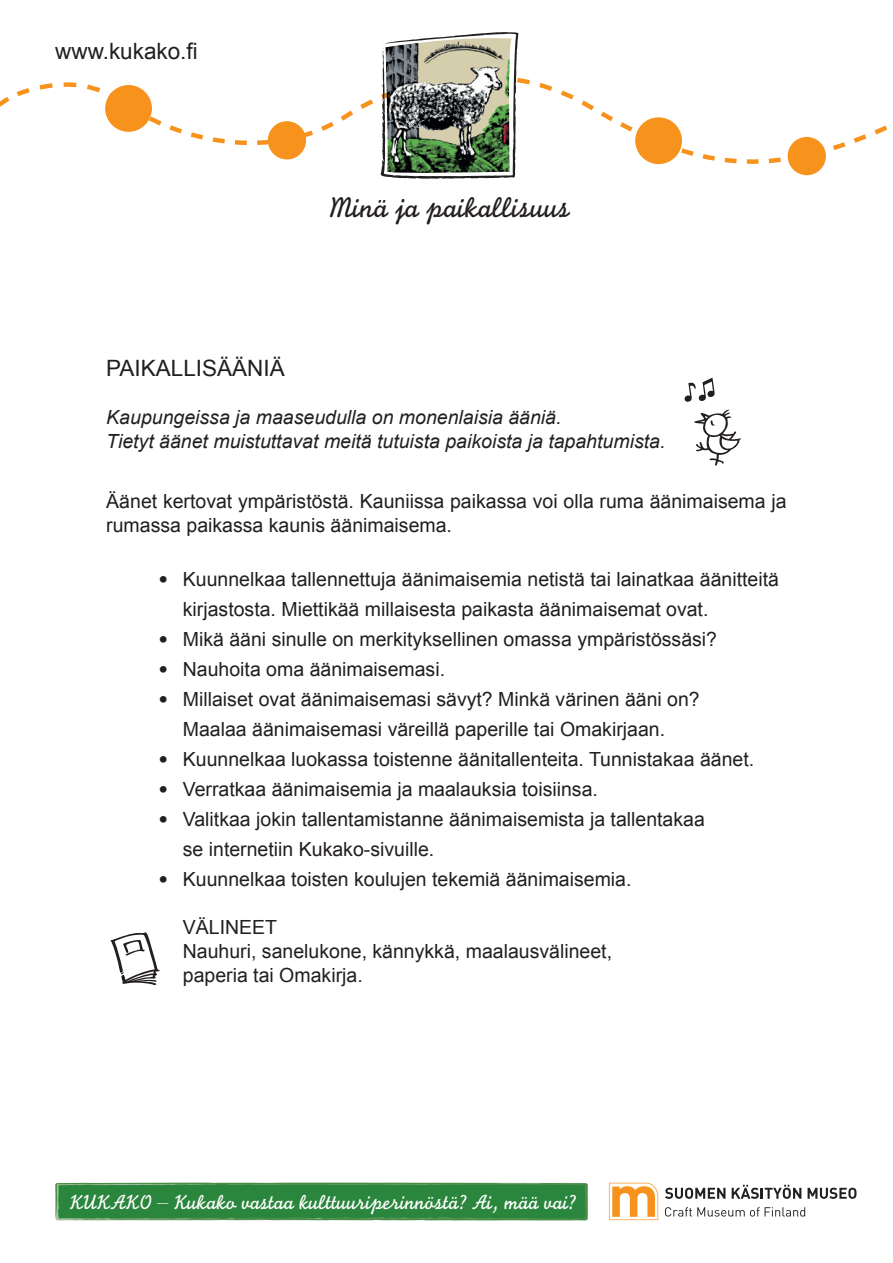
<style>
.page{position:relative;width:893px;height:1263px;background:#fff}
.page>*{position:absolute;margin:0;border:0;box-sizing:border-box;transform-origin:0 0}
.t1{font:30px "Monoline Script MT Std";color:#231f20}
.t2{font:22.5px "Arial";color:#231f20}
.t3{font:21.3px "Monoline Script MT Std";color:#fff}
.t4{font:19.5px/24px "Arial";color:#231f20}
.t5{font:italic 19.5px/24px "Arial";color:#231f20}
.s1{font-family:"ITC Franklin Gothic Std Hvy"}
</style>
<div class="page">
<svg style="left:608px;top:1182px;width:51px;height:39px"></svg>
<svg style="left:665px;top:1207px;width:140px;height:9px"></svg>
<svg style="left:665px;top:1188px;width:60px;height:11px"></svg>
<svg style="left:732px;top:1185px;width:69px;height:14px"></svg>
<svg style="left:807px;top:1188px;width:49px;height:11px"></svg>
<svg style="left:55px;top:1182px;width:533px;height:38px;background:#358a44"></svg>
<svg style="left:694px;top:410px;width:47px;height:56px"></svg>
<svg style="left:111px;top:932px;width:49px;height:53px"></svg>
<svg style="left:684px;top:378px;width:31px;height:24px"></svg>
<svg style="left:0;top:82px;width:888px;height:82px"></svg>
<div style="left:106px;top:86px;width:45px;height:45px;background:#f7931d;border-radius:50%"></div>
<div style="left:105px;top:85px;width:47px;height:47px;border:1px solid #f7931d;border-radius:50%"></div>
<div style="left:268px;top:122px;width:37px;height:37px;background:#f7931d;border-radius:50%"></div>
<div style="left:268px;top:121px;width:38px;height:38px;border:1px solid #f7931d;border-radius:50%"></div>
<div style="left:636px;top:118px;width:45px;height:45px;background:#f7931d;border-radius:50%"></div>
<div style="left:635px;top:117px;width:47px;height:47px;border:1px solid #f7931d;border-radius:50%"></div>
<div style="left:789px;top:138px;width:36px;height:36px;background:#f7931d;border-radius:50%"></div>
<div style="left:788px;top:137px;width:38px;height:38px;border:2px solid #f7931d;border-radius:50%"></div>
<svg style="left:357px;top:32px;width:227px;height:147px"></svg>
<img style="left:385px;top:38px;width:127px;height:136px">
<p class="t2" style="left:55px;top:36px;width:144px">www.kukako.fi</p>
<h1 class="t1" style="left:329px;top:189px;width:242px">Minä ja paikallisuus</h1>
<p class="t2" style="left:106px;top:353px;width:168px">PAI KALLI SÄÄNIÄ</p>
<p class="t5" style="left:106px;top:405px;width:561px">Kaupungeissa ja maaseudulla on monenlaisia ääniä.<br>Tietyt äänet muistuttavat meitä tutuista paikoista ja tapahtumista.</p>
<p class="t4" style="left:106px;top:489px;width:682px">Äänet kertovat ympäristöstä. Kauniissa paikassa voi olla ruma äänimaisema ja rumassa paikassa kaunis äänimaisema.</p>
<p class="t4" style="left:183px;top:564px;width:598px;line-height:30px;text-indent:-26px"><span class="s1">•</span> Kuunnelkaa tallennettuja äänimaisemia netistä tai lainatkaa äänitteitä kirjastosta. Miettikää millaisesta paikasta äänimaisemat ovat.</p>
<p class="t4" style="left:157px;top:627px;width:561px"><span class="s1">•</span> Mikä ääni sinulle on merkityksellinen omassa ympäristössäsi?</p>
<p class="t4" style="left:157px;top:657px;width:289px"><span class="s1">•</span> Nauhoita oma äänimaisemasi.</p>
<p class="t4" style="left:157px;top:684px;width:544px;line-height:30px;text-align:center"><span class="s1">•</span> Millaiset ovat äänimaisemasi sävyt? Minkä värinen ääni on?<br>Maalaa äänimaisemasi väreillä paperille tai Omakirjaan.</p>
<p class="t4" style="left:157px;top:747px;width:598px"><span class="s1">•</span> Kuunnelkaa luokassa toistenne äänitallenteita. Tunnistakaa äänet.</p>
<p class="t4" style="left:157px;top:777px;width:442px"><span class="s1">•</span> Verratkaa äänimaisemia ja maalauksia toisiinsa.</p>
<p class="t4" style="left:183px;top:804px;width:524px;line-height:30px;text-indent:-26px"><span class="s1">•</span> Valitkaa jokin tallentamistanne äänimaisemista ja tallentakaa se internetiin Kukako-sivuille.</p>
<p class="t4" style="left:157px;top:867px;width:476px"><span class="s1">•</span> Kuunnelkaa toisten koulujen tekemiä äänimaisemia.</p>
<p class="t4" style="left:183px;top:915px;width:431px">VÄLI NEET<br>Nauhuri, sanelukone, kännykkä, maalausvälineet, paperia tai Omakirja.</p>
<p class="t3" style="left:70px;top:1189px;width:508px">KUKAKO – Kukako vastaa kulttuuriperinnöstä? Ai, mää vai?</p>
</div>
